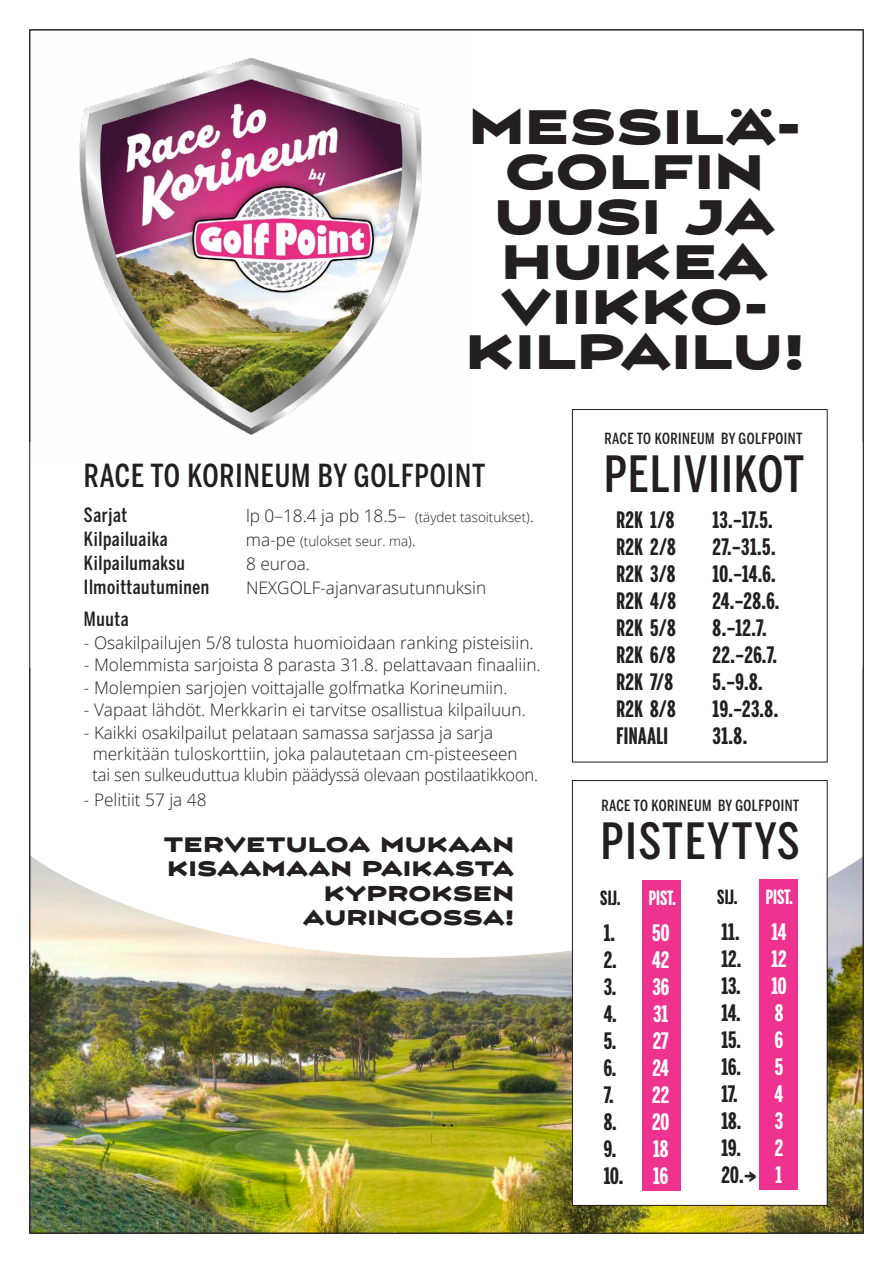
<style>
.page{position:relative;width:893px;height:1263px;background:#fff}
.page>*{position:absolute;margin:0;border:0;box-sizing:border-box;transform-origin:0 0}
.t1{font:500 49.5px "Benton Sans Comp";letter-spacing:.03em;color:#231f20}
.t2{font:45px/45px "Vortice Concept";color:#231f20;text-align:center}
.t3{font:500 31.5px "Benton Sans Comp";letter-spacing:.03em;color:#231f20}
.t4{font:700 22.5px "Benton Sans Extra Comp";letter-spacing:.015em;color:#231f20}
.t5{font:19.5px/24px "Vortice Concept";color:#231f20;text-align:right}
.t6{font:500 19.5px "Benton Sans Comp";letter-spacing:.03em;color:#231f20}
.t7{font:700 19.5px "Benton Sans Extra Comp";color:#fff}
.t8{font:700 19.5px "Benton Sans Extra Comp";color:#231f20}
.t9{font:300 17.25px/21px "Open Sans";color:#231f20}
.t10{font:500 15.3px "Benton Sans Comp";letter-spacing:.03em;color:#231f20}
.t11{font:300 13.5px "Open Sans";color:#231f20}
.s1{font-size:17.25px}
.s2{color:#fff}
</style>
<div class="page">
<img style="left:32px;top:958px;width:829px;height:273px">
<svg style="left:32px;top:667px;width:829px;height:291px"></svg>
<div style="left:61px;top:440px;width:501px;height:394px;background:#fff"></div>
<div style="left:572px;top:780px;width:255px;height:425px;background:#fff"></div>
<div style="left:572px;top:780px;width:255px;height:425px;border:1px solid #231f20"></div>
<div style="left:642px;top:880px;width:39px;height:311px;background:#ed328f"></div>
<div style="left:759px;top:880px;width:39px;height:310px;background:#ed328f"></div>
<svg style="left:442px;top:1124px;width:11px;height:2px"></svg>
<div style="left:731px;top:109px;width:11px;height:8px;background:#231f20;border-radius:50%"></div>
<div style="left:761px;top:109px;width:10px;height:8px;background:#231f20;border-radius:50%"></div>
<img style="left:29px;top:29px;width:444px;height:439px">
<div style="left:572px;top:409px;width:255px;height:353px;background:#fff"></div>
<div style="left:572px;top:409px;width:255px;height:353px;border:1px solid #231f20"></div>
<h2 class="t2" style="left:465px;top:109px;width:340px">MESSILA-<br>GOLFIN<br>UUSI JA<br>HUIKEA<br>VIIKKO-<br>KILPAILU!</h2>
<h3 class="t3" style="left:84px;top:458px;width:403px">RACE TO KORINEUM BY GOLFPOINT</h3>
<p class="t6" style="left:84px;top:503px;width:45px">Sarjat</p>
<p class="t11" style="left:246px;top:508px;width:289px"><span class="s1">lp 0–18.4 ja pb 18.5–</span> (täydet tasoitukset)<span class="s1">.</span></p>
<p class="t6" style="left:84px;top:527px;width:85px">Kilpailuaika</p>
<p class="t11" style="left:246px;top:532px;width:171px"><span class="s1">ma-pe</span> (tulokset seur. ma)<span class="s1">.</span></p>
<p class="t6" style="left:84px;top:551px;width:102px">Kilpailumaksu</p>
<p class="t9" style="left:246px;top:553px;width:66px">8 euroa.</p>
<p class="t6" style="left:84px;top:575px;width:127px">Ilmoittautuminen</p>
<p class="t9" style="left:246px;top:577px;width:242px">NEXGOLF-ajanvarasutunnuksin</p>
<p class="t6" style="left:84px;top:608px;width:46px">Muuta</p>
<p class="t9" style="left:84px;top:631px;width:451px">- Osakilpailujen 5/8 tulosta huomioidaan ranking pisteisiin.</p>
<p class="t9" style="left:84px;top:654px;width:458px">- Molemmista sarjoista 8 parasta 31.8. pelattavaan finaaliin.</p>
<p class="t9" style="left:84px;top:676px;width:425px">- Molempien sarjojen voittajalle golfmatka Korineumiin.</p>
<p class="t9" style="left:84px;top:699px;width:443px">- Vapaat lähdöt. Merkkarin ei tarvitse osallistua kilpailuun.</p>
<p class="t9" style="left:93px;top:721px;width:447px;text-indent:-9px">- Kaikki osakilpailut pelataan samassa sarjassa ja sarja merkitään tuloskorttiin, joka palautetaan cm-pisteeseen tai sen sulkeuduttua klubin päädyssä olevaan postilaatikkoon.</p>
<p class="t9" style="left:84px;top:789px;width:124px">- Pelitiit 57 ja 48</p>
<p class="t5" style="left:163px;top:835px;width:352px">TERVETULOA MUKAAN<br>KISAAMAAN PAIKASTA<br>KYPROKSEN<br>AURINGOSSA!</p>
<p class="t10" style="left:604px;top:430px;width:200px">RACE TO KORINEUM BY GOLFPOINT</p>
<h1 class="t1" style="left:604px;top:445px;width:202px">PELIVIIKOT</h1>
<h3 class="t4" style="left:617px;top:506px;width:59px">R2K 1/8</h3>
<h3 class="t4" style="left:713px;top:506px;width:62px">13.–17.5.</h3>
<h3 class="t4" style="left:617px;top:533px;width:61px">R2K 2/8</h3>
<h3 class="t4" style="left:713px;top:533px;width:64px">27.–31.5.</h3>
<h3 class="t4" style="left:617px;top:560px;width:60px">R2K 3/8</h3>
<h3 class="t4" style="left:713px;top:560px;width:64px">10.–14.6.</h3>
<h3 class="t4" style="left:617px;top:587px;width:61px">R2K 4/8</h3>
<h3 class="t4" style="left:713px;top:587px;width:68px">24.–28.6.</h3>
<h3 class="t4" style="left:617px;top:614px;width:61px">R2K 5/8</h3>
<h3 class="t4" style="left:713px;top:614px;width:56px">8.–12.7.</h3>
<h3 class="t4" style="left:617px;top:641px;width:60px">R2K 6/8</h3>
<h3 class="t4" style="left:713px;top:641px;width:66px">22.–26.7.</h3>
<h3 class="t4" style="left:617px;top:668px;width:58px">R2K 7/8</h3>
<h3 class="t4" style="left:713px;top:668px;width:52px">5.–9.8.</h3>
<h3 class="t4" style="left:617px;top:695px;width:61px">R2K 8/8</h3>
<h3 class="t4" style="left:713px;top:695px;width:67px">19.–23.8.</h3>
<h3 class="t4" style="left:617px;top:722px;width:53px">FINAALI</h3>
<h3 class="t4" style="left:713px;top:722px;width:36px">31.8.</h3>
<p class="t10" style="left:601px;top:797px;width:200px">RACE TO KORINEUM BY GOLFPOINT</p>
<h1 class="t1" style="left:601px;top:812px;width:200px">PISTEYTYS</h1>
<p class="t8" style="left:600px;top:887px;width:22px">SIJ.</p>
<p class="t7" style="left:649px;top:887px;width:29px">PIST.</p>
<h3 class="t4" style="left:604px;top:920px;width:67px">1. <span class="s2">50</span></h3>
<h3 class="t4" style="left:604px;top:947px;width:67px">2. <span class="s2">42</span></h3>
<h3 class="t4" style="left:604px;top:974px;width:67px">3. <span class="s2">36</span></h3>
<h3 class="t4" style="left:604px;top:1001px;width:66px">4. <span class="s2">31</span></h3>
<h3 class="t4" style="left:604px;top:1028px;width:67px">5. <span class="s2">27</span></h3>
<h3 class="t4" style="left:604px;top:1055px;width:67px">6. <span class="s2">24</span></h3>
<h3 class="t4" style="left:604px;top:1082px;width:67px">7. <span class="s2">22</span></h3>
<h3 class="t4" style="left:604px;top:1109px;width:67px">8. <span class="s2">20</span></h3>
<h3 class="t4" style="left:604px;top:1136px;width:66px">9. <span class="s2">18</span></h3>
<h3 class="t4" style="left:604px;top:1163px;width:66px">10. <span class="s2">16</span></h3>
<p class="t8" style="left:717px;top:886px;width:22px">SIJ.</p>
<p class="t7" style="left:766px;top:886px;width:29px">PIST.</p>
<h3 class="t4" style="left:722px;top:919px;width:66px">11. <span class="s2">14</span></h3>
<h3 class="t4" style="left:722px;top:946px;width:67px">12. <span class="s2">12</span></h3>
<h3 class="t4" style="left:722px;top:973px;width:67px">13. <span class="s2">10</span></h3>
<h3 class="t4" style="left:722px;top:1000px;width:63px">14. <span class="s2">8</span></h3>
<h3 class="t4" style="left:722px;top:1027px;width:63px">15. <span class="s2">6</span></h3>
<h3 class="t4" style="left:722px;top:1054px;width:63px">16. <span class="s2">5</span></h3>
<h3 class="t4" style="left:722px;top:1081px;width:63px">17. <span class="s2">4</span></h3>
<h3 class="t4" style="left:722px;top:1108px;width:63px">18. <span class="s2">3</span></h3>
<h3 class="t4" style="left:722px;top:1135px;width:63px">19. <span class="s2">2</span></h3>
<h3 class="t4" style="left:722px;top:1162px;width:62px">20. ––&gt; <span class="s2">1</span></h3>
</div>
